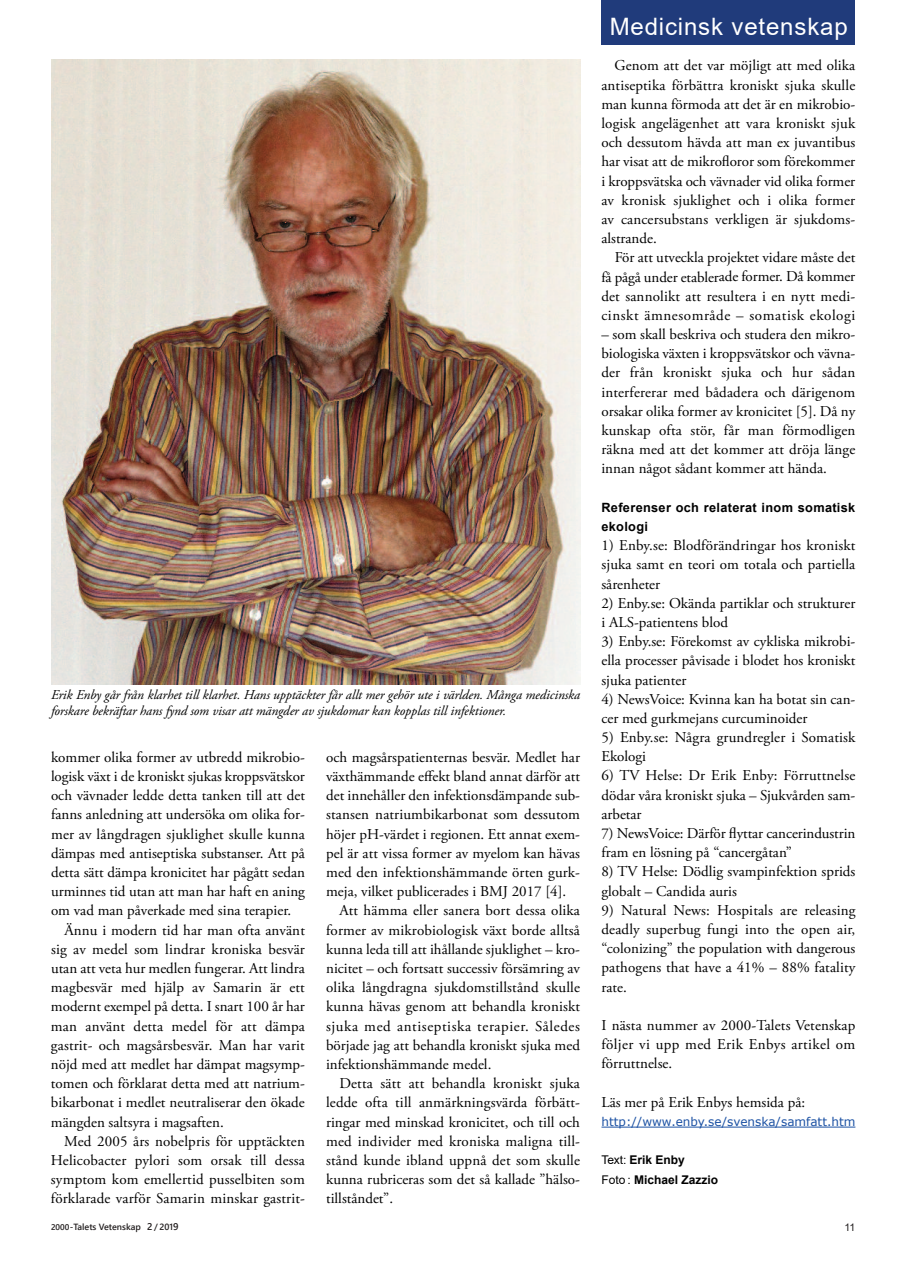
<style>
.page{position:relative;width:915px;height:1276px;background:#fff}
.page>*{position:absolute;margin:0;border:0;box-sizing:border-box;transform-origin:0 0}
.t1{font:24px "Arial";letter-spacing:.035em;color:#fff}
.t2{font:15px/19.2px "Adobe Garamond Pro";color:#000;text-align:justify}
.t3{font:15px "Adobe Garamond Pro";letter-spacing:.04em;color:#000}
.t4{font:italic 13.5px/15.8px "Adobe Garamond Pro";letter-spacing:-.005em;color:#000}
.t5{font:700 12.75px/19.2px "Arial";letter-spacing:.025em;color:#000}
.t6{font:12px "Verdana";color:#1c52a4}
.t7{font:700 12px/19.2px "Arial";color:#000}
.t8{font:10.5px "Arial";color:#231f20}
.t9{font:600 9px "Segoe UI";color:#231f20}
.s1{font-size:8.25px}
.s2{font-size:9.75px}
.s3{font-weight:400}
</style>
<div class="page">
<img style="left:51px;top:60px;width:529px;height:625px">
<hr style="left:601px;top:1126px;width:254px;height:1px;background:#1c52a4">
<div style="left:601px;top:0;width:254px;height:45px;background:#203b7b"></div>
<p class="t4" style="left:51px;top:688px;width:530px">Erik Enby går från klarhet till klarhet. Hans upptäckter får allt mer gehör ute i världen. Många medicinska forskare bekräftar hans fynd som visar att mängder av sjukdomar kan kopplas till infektioner.</p>
<p class="t2" style="left:51px;top:749px;width:255px">kommer olika former av utbredd mikrobio-</p>
<p class="t2" style="left:51px;top:768px;width:255px">logisk växt i de kroniskt sjukas kroppsvätskor</p>
<p class="t2" style="left:51px;top:787px;width:255px">och vävnader ledde detta tanken till att det</p>
<p class="t2" style="left:51px;top:806px;width:255px">fanns anledning att undersöka om olika for-</p>
<p class="t2" style="left:51px;top:825px;width:255px">mer av långdragen sjuklighet skulle kunna</p>
<p class="t2" style="left:51px;top:845px;width:255px">dämpas med antiseptiska substanser. Att på</p>
<p class="t2" style="left:51px;top:864px;width:255px">detta sätt dämpa kronicitet har pågått sedan</p>
<p class="t2" style="left:51px;top:883px;width:255px">urminnes tid utan att man har haft en aning</p>
<p class="t2" style="left:51px;top:902px;width:241px">om vad man påverkade med sina terapier.</p>
<p class="t2" style="left:64px;top:921px;width:242px">Ännu i modern tid har man ofta använt</p>
<p class="t2" style="left:51px;top:940px;width:255px">sig av medel som lindrar kroniska besvär</p>
<p class="t2" style="left:51px;top:960px;width:255px">utan att veta hur medlen fungerar. Att lindra</p>
<p class="t2" style="left:51px;top:979px;width:255px">magbesvär med hjälp av Samarin är ett</p>
<p class="t2" style="left:51px;top:998px;width:255px">modernt exempel på detta. I snart 100 år har</p>
<p class="t2" style="left:51px;top:1017px;width:255px">man använt detta medel för att dämpa</p>
<p class="t2" style="left:51px;top:1036px;width:255px">gastrit- och magsårsbesvär. Man har varit</p>
<p class="t2" style="left:51px;top:1056px;width:255px">nöjd med att medlet har dämpat magsymp-</p>
<p class="t2" style="left:51px;top:1075px;width:255px">tomen och förklarat detta med att natrium-</p>
<p class="t2" style="left:51px;top:1094px;width:255px">bikarbonat i medlet neutraliserar den ökade</p>
<p class="t2" style="left:51px;top:1113px;width:174px">mängden saltsyra i magsaften.</p>
<p class="t2" style="left:64px;top:1132px;width:242px">Med 2005 års nobelpris för upptäckten</p>
<p class="t2" style="left:51px;top:1151px;width:255px">Helicobacter pylori som orsak till dessa</p>
<p class="t2" style="left:51px;top:1171px;width:255px">symptom kom emellertid pusselbiten som</p>
<p class="t2" style="left:51px;top:1190px;width:255px">förklarade varför Samarin minskar gastrit-</p>
<p class="t9" style="left:51px;top:1220px;width:129px"><span class="s1">2000</span>-Talets Vetenskap <span class="s2">2</span> / 201<span class="s2">9</span></p>
<p class="t2" style="left:326px;top:749px;width:255px">och magsårspatienternas besvär. Medlet har</p>
<p class="t2" style="left:326px;top:768px;width:255px">växthämmande effekt bland annat därför att</p>
<p class="t2" style="left:326px;top:787px;width:255px">det innehåller den infektionsdämpande sub-</p>
<p class="t2" style="left:326px;top:806px;width:255px">stansen natriumbikarbonat som dessutom</p>
<p class="t2" style="left:326px;top:825px;width:255px">höjer pH-värdet i regionen. Ett annat exem-</p>
<p class="t2" style="left:326px;top:845px;width:255px">pel är att vissa former av myelom kan hävas</p>
<p class="t2" style="left:326px;top:864px;width:255px">med den infektionshämmande örten gurk-</p>
<p class="t2" style="left:326px;top:883px;width:242px">meja, vilket publicerades i BMJ 2017 [4].</p>
<p class="t2" style="left:339px;top:902px;width:242px">Att hämma eller sanera bort dessa olika</p>
<p class="t2" style="left:326px;top:921px;width:255px">former av mikrobiologisk växt borde alltså</p>
<p class="t2" style="left:326px;top:940px;width:255px">kunna leda till att ihållande sjuklighet – kro-</p>
<p class="t2" style="left:326px;top:960px;width:255px">nicitet – och fortsatt successiv försämring av</p>
<p class="t2" style="left:326px;top:979px;width:255px">olika långdragna sjukdomstillstånd skulle</p>
<p class="t2" style="left:326px;top:998px;width:255px">kunna hävas genom att behandla kroniskt</p>
<p class="t3" style="left:326px;top:1020px;width:255px">sjuka med antiseptiska terapier. Således</p>
<p class="t2" style="left:326px;top:1036px;width:255px">började jag att behandla kroniskt sjuka med</p>
<p class="t2" style="left:326px;top:1056px;width:167px">infektionshämmande medel.</p>
<p class="t2" style="left:339px;top:1075px;width:242px">Detta sätt att behandla kroniskt sjuka</p>
<p class="t2" style="left:326px;top:1094px;width:255px">ledde ofta till anmärkningsvärda förbätt-</p>
<p class="t2" style="left:326px;top:1113px;width:255px">ringar med minskad kronicitet, och till och</p>
<p class="t2" style="left:326px;top:1132px;width:255px">med individer med kroniska maligna till-</p>
<p class="t2" style="left:326px;top:1151px;width:255px">stånd kunde ibland uppnå det som skulle</p>
<p class="t2" style="left:326px;top:1171px;width:255px">kunna rubriceras som det så kallade ”hälso-</p>
<p class="t2" style="left:326px;top:1190px;width:68px">tillståndet”.</p>
<h1 class="t1" style="left:609px;top:13px;width:239px">Medicinsk vetenskap</h1>
<p class="t2" style="left:601px;top:57px;width:255px;text-indent:13px">Genom att det var möjligt att med olika antiseptika förbättra kroniskt sjuka skulle man kunna förmoda att det är en mikrobio&shy;logisk angelägenhet att vara kroniskt sjuk och dessutom hävda att man ex juvantibus har visat att de mikrofloror som förekommer i kroppsvätska och vävnader vid olika former av kronisk sjuklighet och i olika former av cancersubstans verkligen är sjukdoms&shy;alstrande.</p>
<p class="t2" style="left:601px;top:249px;width:255px;text-indent:13px">För att utveckla projektet vidare måste det få pågå under etablerade former. Då kommer det sannolikt att resultera i en nytt medi&shy;cinskt ämnesområde – somatisk ekologi</p>
<p class="t2" style="left:601px;top:326px;width:255px">– som skall beskriva och studera den mikro&shy;biologiska växten i kroppsvätskor och vävna&shy;der från kroniskt sjuka och hur sådan interfererar med bådadera och därigenom orsakar olika former av kronicitet [5]. Då ny kunskap ofta stör, får man förmodligen räkna med att det kommer att dröja länge innan något sådant kommer att hända.</p>
<p class="t5" style="left:601px;top:498px;width:255px">Referenser och relaterat inom somatisk ekologi</p>
<p class="t2" style="left:601px;top:537px;width:255px">1) Enby.se: Blodförändringar hos kroniskt sjuka samt en teori om totala och partiella sårenheter</p>
<p class="t2" style="left:601px;top:595px;width:255px">2) Enby.se: Okända partiklar och strukturer i ALS-patientens blod</p>
<p class="t2" style="left:601px;top:633px;width:255px">3) Enby.se: Förekomst av cykliska mikrobi&shy;ella processer påvisade i blodet hos kroniskt sjuka patienter</p>
<p class="t2" style="left:601px;top:690px;width:255px">4) NewsVoice: Kvinna kan ha botat sin can&shy;cer med gurkmejans curcuminoider</p>
<p class="t2" style="left:601px;top:729px;width:255px">5) Enby.se: Några grundregler i Somatisk<br>Ekologi</p>
<p class="t2" style="left:601px;top:767px;width:255px">6) TV Helse: Dr Erik Enby: Förruttnelse dödar våra kroniskt sjuka – Sjukvården sam&shy;arbetar</p>
<p class="t2" style="left:601px;top:825px;width:255px">7) NewsVoice: Därför flyttar cancerindustrin fram en lösning på “cancergåtan”</p>
<p class="t2" style="left:601px;top:863px;width:255px">8) TV Helse: Dödlig svampinfektion sprids globalt – Candida auris</p>
<p class="t2" style="left:601px;top:901px;width:255px">9) Natural News: Hospitals are releasing deadly superbug fungi into the open air, “colonizing” the population with dangerous pathogens that have a 41% – 88% fatality rate.</p>
<p class="t2" style="left:601px;top:1017px;width:255px">I nästa nummer av 2000-Talets Vetenskap följer vi upp med Erik Enbys artikel om förruttnelse.</p>
<p class="t2" style="left:601px;top:1093px;width:205px">Läs mer på Erik Enbys hemsida på:</p>
<p class="t6" style="left:601px;top:1113px;width:255px">http://www.enby.se/svenska/samfatt.htm</p>
<p class="t7" style="left:601px;top:1150px;width:118px"><span class="s3">Text:</span> Erik Enby<br><span class="s3">Foto :</span> Michael Zazzio</p>
<p class="t8" style="left:844px;top:1221px;width:12px">11</p>
</div>
